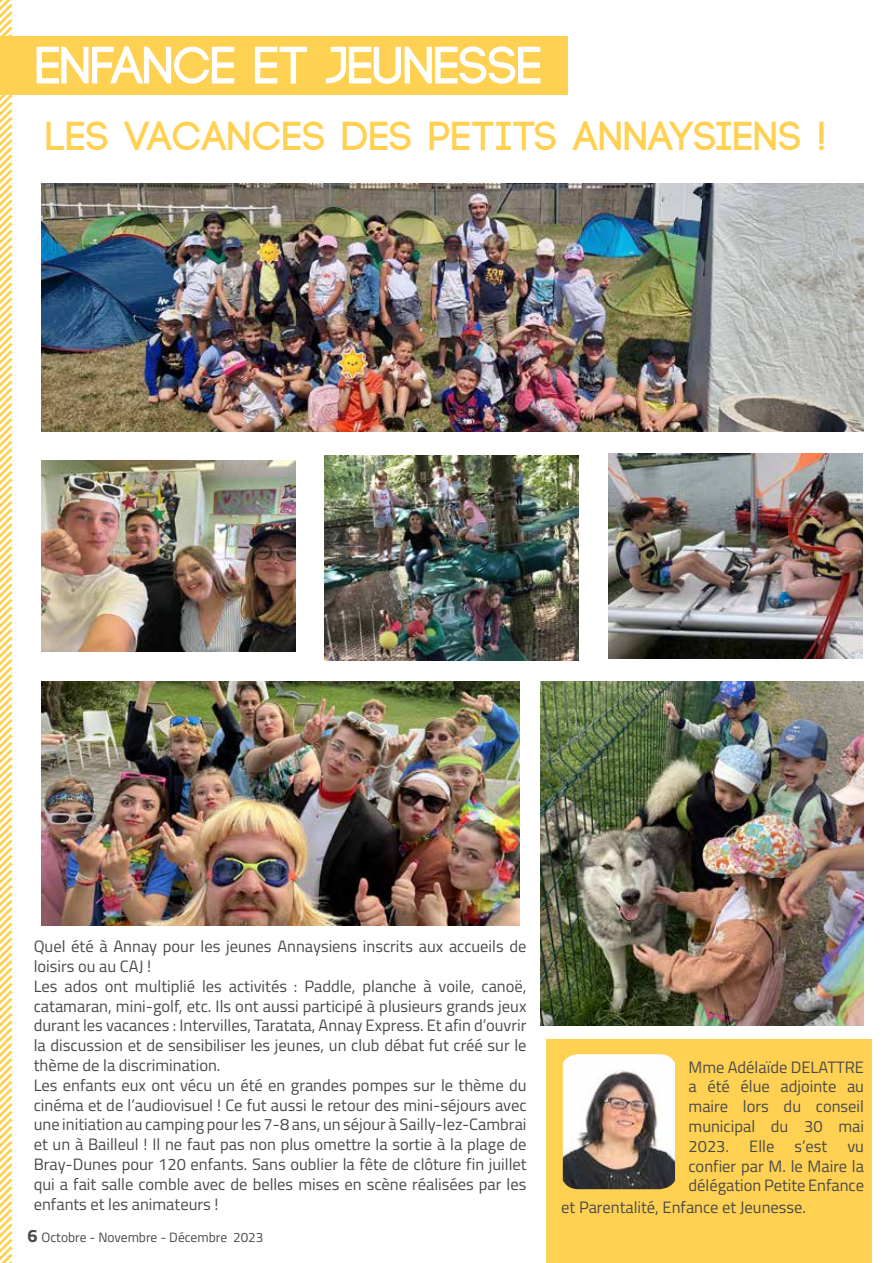
<style>
.page{position:relative;width:893px;height:1263px;background:#fff}
.page>*{position:absolute;margin:0;border:0;box-sizing:border-box;transform-origin:0 0}
.t1{font:700 52.5px "Code";color:#fff}
.t2{font:700 40.5px "Code";letter-spacing:.03em;color:#ffd152}
.t3{font:16.5px/19.8px "Titillium";color:#4a4a49}
.t4{font:13.5px "Titillium";color:#4a4a49}
.s1{font-weight:700;font-size:18px}
</style>
<div class="page">
<div style="left:0;top:36px;width:567px;height:58px;background:#ffd152"></div>
<svg style="left:0;top:0;width:16px;height:1263px"></svg>
<img style="left:41px;top:183px;width:822px;height:248px">
<img style="left:41px;top:461px;width:254px;height:190px">
<img style="left:325px;top:456px;width:254px;height:205px">
<img style="left:608px;top:454px;width:254px;height:205px">
<img style="left:41px;top:681px;width:478px;height:245px">
<img style="left:541px;top:681px;width:322px;height:344px">
<div style="left:546px;top:1040px;width:326px;height:223px;background:#ffd152"></div>
<img style="left:563px;top:1054px;width:112px;height:135px">
<h1 class="t1" style="left:36px;top:39px;width:507px">ENFANCE ET JEUNESSE</h1>
<h2 class="t2" style="left:46px;top:115px;width:782px">LES VACANCES DES PETITS ANNAYSIENS !</h2>
<p class="t3" style="left:34px;top:936px;width:494px">Quel été à Annay pour les jeunes Annaysiens inscrits aux accueils de loisirs ou au CAJ !<br>Les ados ont multiplié les activités : Paddle, planche à voile, canoë, catamaran, mini-golf, etc. Ils ont aussi participé à plusieurs grands jeux durant les vacances : Intervilles, Taratata, Annay Express. Et afin d’ouvrir la discussion et de sensibiliser les jeunes, un club débat fut créé sur le thème de la discrimination.<br>Les enfants eux ont vécu un été en grandes pompes sur le thème du cinéma et de l’audiovisuel ! Ce fut aussi le retour des mini-séjours avec une initiation au camping pour les 7-8 ans, un séjour à Sailly-lez-Cambrai et un à Bailleul ! Il ne faut pas non plus omettre la sortie à la plage de Bray-Dunes pour 120 enfants. Sans oublier la fête de clôture fin juillet qui a fait salle comble avec de belles mises en scène réalisées par les enfants et les animateurs !</p>
<p class="t4" style="left:27px;top:1227px;width:237px"><span class="s1">6</span> Octobre - Novembre - Décembre 2023</p>
<p class="t3" style="left:688px;top:1056px;width:177px;text-align:justify">Mme Adélaïde DELATTRE a été élue adjointe au maire lors du conseil municipal du 30 mai 2023. Elle s’est vu confier par M. le Maire la délégation Petite Enfance</p>
<p class="t3" style="left:561px;top:1196px;width:246px">et Parentalité, Enfance et Jeunesse.</p>
</div>
